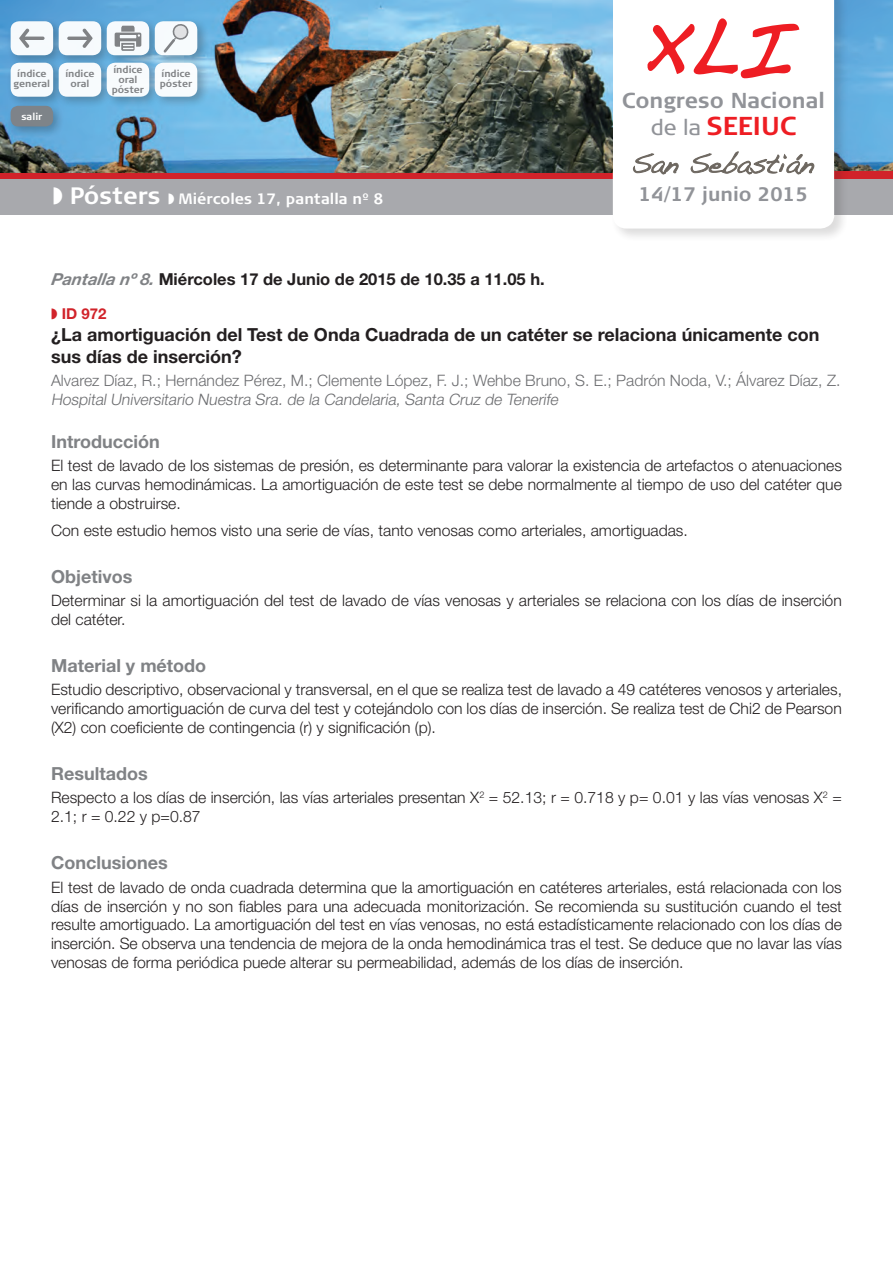
<style>
.page{position:relative;width:893px;height:1263px;background:#fff}
.page>*{position:absolute;margin:0;border:0;box-sizing:border-box;transform-origin:0 0}
.t1{font:700 25.95px "Signa Column";color:#ee1d23}
.t2{font:700 21.6px "Signa Column";color:#919398}
.t3{font:700 19.5px "Signa Column";color:#919398}
.t4{font:700 18px/21.6px "Helvetica Neue LT";color:#231f20}
.t5{font:700 18px "Helvetica Neue LT";color:#808285}
.t6{font:700 16.5px "Helvetica Neue LT";color:#231f20}
.t7{font:300 15.75px/18.9px "Helvetica Neue LT";color:#231f20;text-align:justify}
.t8{font:300 15.75px "Helvetica Neue LT";color:#6c6d70}
.t9{font:italic 300 15.75px "Helvetica Neue LT";color:#6c6d70}
.t10{font:700 15px "Signa Column";color:#fff}
.t11{font:700 15px "Helvetica Neue LT";color:#d1232a}
.t12{font:700 9.75px/9.8px "Signa Column";color:#808285;text-align:center}
.t13{font:700 9.75px "Signa Column";color:#fff}
.s1{font-size:23.7px}
.s2{font-weight:400;font-size:21.6px;color:#919398}
.s3{font-style:italic;color:#808285}
</style>
<div class="page">
<img style="left:848px;top:0;width:45px;height:171px">
<svg style="left:0;top:172px;width:610px;height:7px;background:#bf2d33"></svg>
<div style="left:0;top:179px;width:612px;height:35px;background:#a8a9ad"></div>
<div style="left:834px;top:179px;width:59px;height:35px;background:#a8a9ad"></div>
<div style="left:834px;top:171px;width:59px;height:8px;background:#d1232a"></div>
<div style="left:610px;top:0;width:238px;height:243px;background:#231f20;opacity:.5"></div>
<svg style="left:612px;top:0;width:222px;height:229px"></svg>
<img style="left:0;top:0;width:613px;height:172px">
<div style="left:7px;top:17px;width:58px;height:50px;background:#231f20;opacity:.3"></div>
<div style="left:11px;top:21px;width:42px;height:34px;background:#f6fafc;border-radius:9px"></div>
<div style="left:7px;top:59px;width:58px;height:50px;background:#231f20;opacity:.3"></div>
<div style="left:11px;top:63px;width:42px;height:34px;background:#f6fafd;border-radius:9px"></div>
<svg style="left:19px;top:29px;width:26px;height:19px"></svg>
<div style="left:55px;top:17px;width:59px;height:50px;background:#231f20;opacity:.3"></div>
<div style="left:59px;top:21px;width:42px;height:34px;background:#f6fafd;border-radius:9px"></div>
<div style="left:103px;top:17px;width:59px;height:50px;background:#231f20;opacity:.3"></div>
<svg style="left:107px;top:21px;width:42px;height:34px"></svg>
<div style="left:151px;top:17px;width:59px;height:50px;background:#231f20;opacity:.3"></div>
<div style="left:155px;top:21px;width:42px;height:34px;background:#f7fbfd;border-radius:9px"></div>
<svg style="left:67px;top:29px;width:26px;height:19px"></svg>
<svg style="left:163px;top:24px;width:26px;height:29px"></svg>
<svg style="left:115px;top:26px;width:26px;height:25px"></svg>
<div style="left:55px;top:59px;width:59px;height:50px;background:#231f20;opacity:.3"></div>
<div style="left:59px;top:63px;width:42px;height:34px;background:#f7fbfd;border-radius:9px"></div>
<svg style="left:632px;top:151px;width:183px;height:24px"></svg>
<svg style="left:646px;top:17px;width:155px;height:63px"></svg>
<div style="left:103px;top:59px;width:59px;height:50px;background:#231f20;opacity:.3"></div>
<div style="left:107px;top:63px;width:42px;height:34px;background:#f8fbfd;border-radius:9px"></div>
<div style="left:151px;top:59px;width:59px;height:50px;background:#231f20;opacity:.3"></div>
<div style="left:155px;top:63px;width:42px;height:34px;background:#fff;border-radius:9px"></div>
<div style="left:7px;top:102px;width:58px;height:37px;background:#231f20;opacity:.3"></div>
<div style="left:11px;top:106px;width:42px;height:20px;background:#808285;border-radius:8px"></div>
<p class="t12" style="left:14px;top:69px;width:38px">índice general</p>
<p class="t12" style="left:65px;top:69px;width:31px">índice oral</p>
<p class="t13" style="left:21px;top:110px;width:22px">salir</p>
<p class="t12" style="left:112px;top:65px;width:34px">índice oral póster</p>
<p class="t12" style="left:160px;top:69px;width:34px;text-align:left">índice póster</p>
<p class="t10" style="left:70px;top:189px;width:315px"><span class="s1">Pósters</span> Miércoles 17, pantalla nº 8</p>
<h2 class="t2" style="left:622px;top:87px;width:205px">Congreso Nacional</h2>
<h1 class="t1" style="left:651px;top:109px;width:144px"><span class="s2">de la</span> seeiuc</h1>
<p class="t3" style="left:639px;top:182px;width:171px">14/17 junio 2015</p>
<p class="t6" style="left:51px;top:269px;width:495px"><span class="s3">Pantalla nº 8.</span> Miércoles 17 de Junio de 2015 de 10.35 a 11.05 h.</p>
<p class="t11" style="left:62px;top:305px;width:46px">ID 972</p>
<p class="t4" style="left:51px;top:323px;width:770px">¿La amortiguación del Test de Onda Cuadrada de un catéter se relaciona únicamente con sus días de inserción?</p>
<p class="t8" style="left:51px;top:371px;width:791px">Alvarez Díaz, R.; Hernández Pérez, M.; Clemente López, F. J.; Wehbe Bruno, S. E.; Padrón Noda, V.; Álvarez Díaz, Z.</p>
<p class="t9" style="left:51px;top:389px;width:512px">Hospital Universitario Nuestra Sra. de la Candelaria, Santa Cruz de Tenerife</p>
<p class="t5" style="left:51px;top:430px;width:110px">Introducción</p>
<p class="t7" style="left:51px;top:455px;width:792px">El test de lavado de los sistemas de presión, es determinante para valorar la existencia de artefactos o atenuaciones en las curvas hemodinámicas. La amortiguación de este test se debe normalmente al tiempo de uso del catéter que tiende a obstruirse.</p>
<p class="t7" style="left:51px;top:520px;width:638px">Con este estudio hemos visto una serie de vías, tanto venosas como arteriales, amortiguadas.</p>
<p class="t5" style="left:51px;top:565px;width:83px">Objetivos</p>
<p class="t7" style="left:51px;top:591px;width:792px">Determinar si la amortiguación del test de lavado de vías venosas y arteriales se relaciona con los días de inserción del catéter.</p>
<p class="t5" style="left:51px;top:655px;width:157px">Material y método</p>
<p class="t7" style="left:51px;top:680px;width:792px">Estudio descriptivo, observacional y transversal, en el que se realiza test de lavado a 49 catéteres venosos y arteriales, verificando amortiguación de curva del test y cotejándolo con los días de inserción. Se realiza test de Chi2 de Pearson (X2) con coeficiente de contingencia (r) y significación (p).</p>
<p class="t5" style="left:51px;top:763px;width:98px">Resultados</p>
<p class="t7" style="left:51px;top:788px;width:792px">Respecto a los días de inserción, las vías arteriales presentan X<sup>2</sup> = 52.13; r = 0.718 y p= 0.01 y las vías venosas X<sup>2</sup> =<br>2.1; r = 0.22 y p=0.87</p>
<p class="t5" style="left:51px;top:852px;width:118px">Conclusiones</p>
<p class="t7" style="left:51px;top:877px;width:792px">El test de lavado de onda cuadrada determina que la amortiguación en catéteres arteriales, está relacionada con los días de inserción y no son fiables para una adecuada monitorización. Se recomienda su sustitución cuando el test resulte amortiguado. La amortiguación del test en vías venosas, no está estadísticamente relacionado con los días de inserción. Se observa una tendencia de mejora de la onda hemodinámica tras el test. Se deduce que no lavar las vías venosas de forma periódica puede alterar su permeabilidad, además de los días de inserción.</p>
</div>
